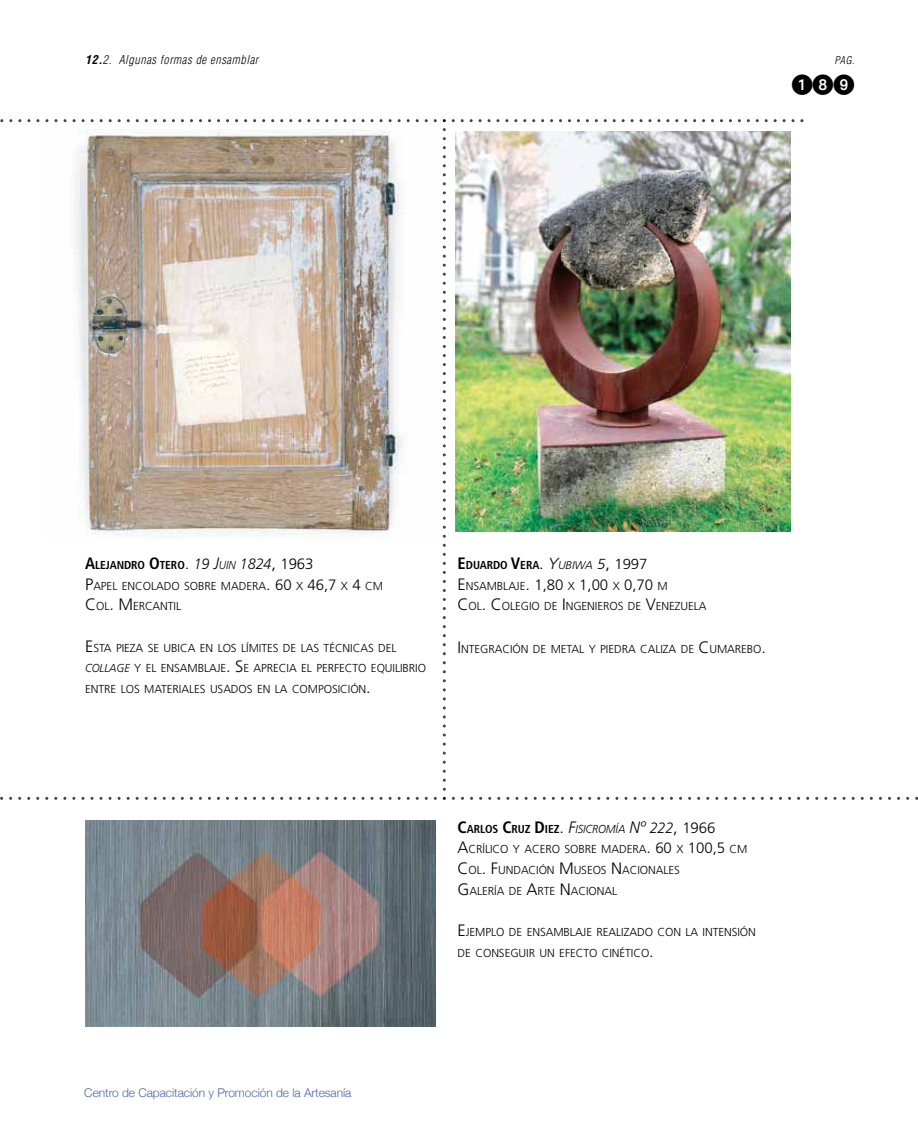
<style>
.page{position:relative;width:918px;height:1130px;background:#fff}
.page>*{position:absolute;margin:0;border:0;box-sizing:border-box;transform-origin:0 0}
.t1{font:21px "European Pi One";color:#000}
.t2{font:300 12px "Helvetica Neue";letter-spacing:-.005em;color:#4a65af}
.t3{font:italic 300 condensed 12px "Helvetica LT Std";letter-spacing:.05em;color:#000}
.t4{font:300 11.55px/20.7px "Frutiger LT Std";letter-spacing:-.005em;color:#000}
.t5{font:italic 300 condensed 10.5px "Helvetica LT Std";color:#000}
.s1{font-weight:700}
.s2{font-weight:700;font-stretch:condensed;font-size:16.5px}
.s3{font-weight:700;font-stretch:condensed}
.s4{font-size:16.5px}
.s5{font-style:italic;font-size:15px}
.s6{font-style:italic;font-size:16.5px}
.s7{font-style:italic}
.s8{font-size:15px}
.s9{font-style:italic;font-size:16.05px}
.s10{font-style:italic;font-size:11.25px}
.s11{font-style:italic;font-size:14.55px}
.s12{font-size:14.55px}
</style>
<div class="page">
<img style="left:75px;top:130px;width:329px;height:409px">
<img style="left:455px;top:132px;width:336px;height:400px">
<svg style="left:0;top:119px;width:437px;height:3px"></svg>
<svg style="left:443px;top:128px;width:3px;height:663px"></svg>
<svg style="left:443px;top:119px;width:360px;height:3px"></svg>
<svg style="left:0;top:797px;width:918px;height:3px"></svg>
<img style="left:85px;top:820px;width:351px;height:207px">
<p class="t3" style="left:85px;top:52px;width:175px"><span class="s1">12.</span>2. Algunas formas de ensamblar</p>
<p class="t5" style="left:834px;top:54px;width:21px">PAG.</p>
<h1 class="t1" style="left:792px;top:73px;width:64px">189</h1>
<p class="t4" style="left:85px;top:555px;width:299px"><span class="s2">A</span><span class="s3">LEJANDRO</span> <span class="s2">O</span><span class="s3">TERO</span><span class="s4">.</span> <span class="s5">19</span> <span class="s6">J</span><span class="s7">UIN</span> <span class="s5">1824</span><span class="s4">,</span> <span class="s8">1963<br></span><span class="s4">P</span>APEL ENCOLADO SOBRE MADERA<span class="s4">.</span> <span class="s8">60</span> X <span class="s8">46,7</span> X <span class="s8">4</span> CM<br><span class="s4">C</span>OL<span class="s4">. M</span>ERCANTIL</p>
<p class="t4" style="left:85px;top:637px;width:342px"><span class="s4">E</span>STA PIEZA SE UBICA EN LOS LÍMITES DE LAS TÉCNICAS DEL<br><span class="s7">COLLAGE</span> Y EL ENSAMBLAJE<span class="s4">. S</span>E APRECIA EL PERFECTO EQUILIBRIO<br>ENTRE LOS MATERIALES USADOS EN LA COMPOSICIÓN<span class="s4">.</span></p>
<p class="t4" style="left:458px;top:555px;width:250px"><span class="s2">E</span><span class="s3">DUARDO</span> <span class="s2">V</span><span class="s3">ERA</span><span class="s4">.</span> <span class="s9">Y</span><span class="s10">UBIWA</span> <span class="s11">5</span><span class="s4">,</span> <span class="s12">1997<br></span><span class="s4">E</span>NSAMBLAJE<span class="s4">.</span> <span class="s8">1,80</span> X <span class="s8">1,00</span> X <span class="s8">0,70</span> M<br><span class="s4">C</span>OL<span class="s4">. C</span>OLEGIO DE <span class="s4">I</span>NGENIEROS DE <span class="s4">V</span>ENEZUELA</p>
<p class="t4" style="left:458px;top:638px;width:310px"><span class="s4">I</span>NTEGRACIÓN DE METAL Y PIEDRA CALIZA DE <span class="s4">C</span>UMAREBO<span class="s4">.</span></p>
<p class="t4" style="left:458px;top:819px;width:291px"><span class="s2">C</span><span class="s3">ARLOS</span> <span class="s2">C</span><span class="s3">RUZ</span> <span class="s2">D</span><span class="s3">IEZ</span><span class="s4">.</span> <span class="s6">F</span><span class="s7">ISICROMÍA</span> <span class="s6">Nº</span> <span class="s5">222</span><span class="s4">,</span> <span class="s8">1966<br></span><span class="s4">A</span>CRÍLICO Y ACERO SOBRE MADERA<span class="s4">.</span> <span class="s8">60</span> X <span class="s8">100,5</span> CM <span class="s4">C</span>OL<span class="s4">. F</span>UNDACIÓN <span class="s4">M</span>USEOS <span class="s4">N</span>ACIONALES<br><span class="s4">G</span>ALERÍA DE <span class="s4">A</span>RTE <span class="s4">N</span>ACIONAL</p>
<p class="t4" style="left:458px;top:922px;width:300px"><span class="s4">E</span>JEMPLO DE ENSAMBLAJE REALIZADO CON LA INTENSIÓN<br>DE CONSEGUIR UN EFECTO CINÉTICO<span class="s4">.</span></p>
<p class="t2" style="left:84px;top:1083px;width:269px">Centro de Capacitación y Promoción de la Artesanía</p>
</div>
